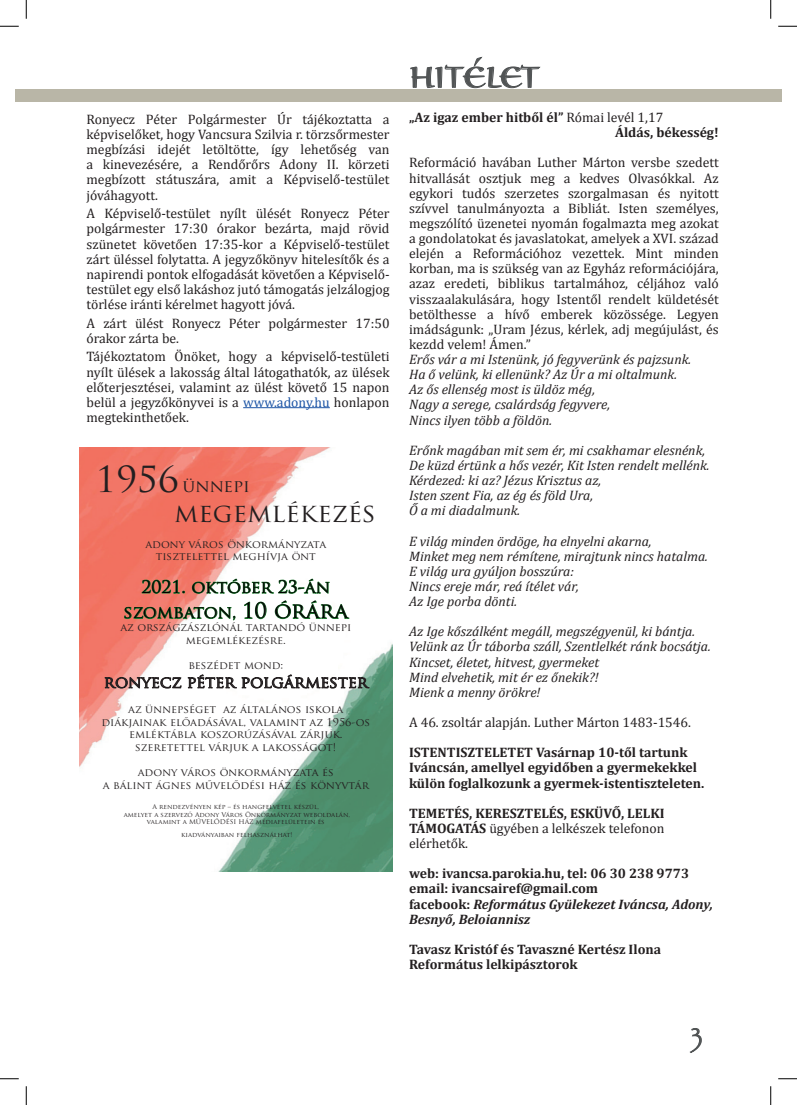
<style>
.page{position:relative;width:797px;height:1105px;background:#fff}
.page>*{position:absolute;margin:0;border:0;box-sizing:border-box;transform-origin:0 0}
.t1{font:30px "Braganza SCITC";color:#515455}
.t2{font:25.25px "Trajan Pro";color:#231f20;scale:1.04 1}
.t3{font:16.88px/25.2px "Trajan Pro";letter-spacing:-.005em;color:#000;text-align:center;scale:1.04 1}
.t4{font:16.88px "Trajan Pro";letter-spacing:-.015em;color:#231f20;scale:1.04 1}
.t5{font:15.75px "Trajan Pro";color:#231f20;scale:1.04 1}
.t6{font:13.75px/15.1px "Cambria";color:#231f20;text-align:justify}
.t7{font:italic 13.75px/15.1px "Cambria";color:#231f20}
.t8{font:700 13.75px/15.1px "Cambria";color:#231f20}
.t9{font:10.5px/12.6px "Trajan Pro";color:#231f20;text-align:center;scale:1.04 1}
.t10{font:6.38px/7.6px "Trajan Pro";color:#231f20;text-align:center;scale:1.04 1}
.s1{color:#1e56a6}
.s2{font-size:35.12px}
.s3{font-size:21px}
.s4{font-weight:400}
.s5{font-style:italic}
</style>
<div class="page">
<div style="left:16px;top:89px;width:10px;height:13px;background:#b9b6a7"></div>
<div style="left:26px;top:89px;width:755px;height:13px;background:#b9b6a7"></div>
<svg style="left:689px;top:1028px;width:13px;height:25px"></svg>
<svg style="left:410px;top:57px;width:131px;height:31px"></svg>
<hr style="left:243px;top:407px;width:87px;height:1px;background:#1e56a6">
<img style="left:79px;top:448px;width:313px;height:424px">
<svg style="left:124px;top:551px;width:225px;height:70px"></svg>
<svg style="left:104px;top:646px;width:266px;height:49px"></svg>
<svg style="left:0;top:25px;width:19px;height:2px"></svg>
<svg style="left:778px;top:25px;width:19px;height:2px"></svg>
<svg style="left:0;top:1078px;width:19px;height:1px"></svg>
<svg style="left:778px;top:1078px;width:19px;height:1px"></svg>
<svg style="left:25px;top:0;width:2px;height:19px"></svg>
<svg style="left:25px;top:1086px;width:2px;height:19px"></svg>
<svg style="left:770px;top:0;width:1px;height:19px"></svg>
<svg style="left:770px;top:1086px;width:1px;height:19px"></svg>
<p class="t6" style="left:86px;top:112px;width:304px">Ronyecz Péter Polgármester Úr tájékoztatta a képviselőket, hogy Vancsura Szilvia r. törzsőrmester megbízási idejét letöltötte, így lehetőség van a kinevezésére, a Rendőrőrs Adony II. körzeti megbízott státuszára, amit a Képviselő-testület jóváhagyott.</p>
<p class="t6" style="left:86px;top:206px;width:304px">A Képviselő-testület nyílt ülését Ronyecz Péter polgármester 17:30 órakor bezárta, majd rövid szünetet követően 17:35-kor a Képviselő-testület zárt üléssel folytatta. A jegyzőkönyv hitelesítők és a napirendi pontok elfogadását követően a Képviselő&shy;testület egy első lakáshoz jutó támogatás jelzálogjog törlése iránti kérelmet hagyott jóvá.</p>
<p class="t6" style="left:86px;top:315px;width:304px">A zárt ülést Ronyecz Péter polgármester 17:50 órakor zárta be.</p>
<p class="t6" style="left:86px;top:349px;width:304px">Tájékoztatom Önöket, hogy a képviselő-testületi nyílt ülések a lakosság által látogathatók, az ülések előterjesztései, valamint az ülést követő 15 napon belül a jegyzőkönyvei is a <span class="s1">www.adony.hu</span> honlapon megtekinthetőek.</p>
<p class="t4" style="left:96px;top:475px;width:150px"><span class="s2">1956</span> ünnepi</p>
<h2 class="t2" style="left:174px;top:497px;width:195px">megemlékezés</h2>
<p class="t9" style="left:145px;top:537px;width:175px">adony város önkormányzata tisztelettel meghívja önt</p>
<p class="t3" style="left:124px;top:574px;width:217px">2021. október 23-án szombaton, <span class="s3">10 órára</span></p>
<p class="t9" style="left:120px;top:621px;width:223px">az országzászlónál tartandó ünnepi megemlékezésre.</p>
<p class="t9" style="left:188px;top:659px;width:93px">beszédet mond:</p>
<p class="t5" style="left:104px;top:672px;width:255px">ronyecz péter polgármester</p>
<p class="t9" style="left:101px;top:703px;width:260px">az ünnepséget az általános iskola diákjainak előadásával, valamint az 1956-os emléktábla koszorúzásával zárjuk. szeretettel várjuk a lakosságot!</p>
<p class="t9" style="left:103px;top:766px;width:257px">adony város önkormányzata és<br>a bálint ágnes művelődési ház és könyvtár</p>
<p class="t10" style="left:124px;top:803px;width:219px">A rendezvényen kép – és hangfelvétel készül,<br>amelyet a szervező Adony Város Önkormányzat weboldalán, valamint a MŰVELŐDÉSI HÁZ médiafelületein és</p>
<p class="t10" style="left:181px;top:831px;width:109px">kiadványaiban felhasználhat!</p>
<h1 class="t1" style="left:409px;top:59px;width:131px">HITÉLET</h1>
<p class="t8" style="left:615px;top:109px;width:105px;text-indent:-206px">„Az igaz ember hitből él” <span class="s4">Római levél 1,17<br></span>Áldás, békesség!</p>
<p class="t6" style="left:409px;top:155px;width:311px">Reformáció havában Luther Márton versbe szedett hitvallását osztjuk meg a kedves Olvasókkal. Az egykori tudós szerzetes szorgalmasan és nyitott szívvel tanulmányozta a Bibliát. Isten személyes, megszólító üzenetei nyomán fogalmazta meg azokat a gondolatokat és javaslatokat, amelyek a XVI. század elején a Reformációhoz vezettek. Mint minden korban, ma is szükség van az Egyház reformációjára, azaz eredeti, biblikus tartalmához, céljához való visszaalakulására, hogy Istentől rendelt küldetését betölthesse a hívő emberek közössége. Legyen imádságunk: „Uram Jézus, kérlek, adj megújulást, és kezdd velem! Ámen.”</p>
<p class="t7" style="left:409px;top:351px;width:284px">Erős vár a mi Istenünk, jó fegyverünk és pajzsunk.<br>Ha ő velünk, ki ellenünk? Az Úr a mi oltalmunk.<br>Az ős ellenség most is üldöz még,<br>Nagy a serege, csalárdság fegyvere,<br>Nincs ilyen több a földön.</p>
<p class="t7" style="left:409px;top:442px;width:302px">Erőnk magában mit sem ér, mi csakhamar elesnénk, De küzd értünk a hős vezér, Kit Isten rendelt mellénk.<br>Kérdezed: ki az? Jézus Krisztus az,<br>Isten szent Fia, az ég és föld Ura,<br>Ő a mi diadalmunk.</p>
<p class="t7" style="left:409px;top:533px;width:300px">E világ minden ördöge, ha elnyelni akarna,<br>Minket meg nem rémítene, mirajtunk nincs hatalma.<br>E világ ura gyúljon bosszúra:<br>Nincs ereje már, reá ítélet vár,<br>Az Ige porba dönti.</p>
<p class="t7" style="left:409px;top:623px;width:303px">Az Ige kőszálként megáll, megszégyenül, ki bántja.<br>Velünk az Úr táborba száll, Szentlelkét ránk bocsátja.<br>Kincset, életet, hitvest, gyermeket<br>Mind elvehetik, mit ér ez őnekik?!<br>Mienk a menny örökre!</p>
<p class="t6" style="left:409px;top:715px;width:283px">A 46. zsoltár alapján. Luther Márton 1483-1546.</p>
<p class="t8" style="left:409px;top:745px;width:297px">ISTENTISZTELETET Vasárnap 10-től tartunk<br>Iváncsán, amellyel egyidőben a gyermekekkel külön foglalkozunk a gyermek-istentiszteleten.</p>
<p class="t8" style="left:409px;top:805px;width:257px;text-align:justify">TEMETÉS, KERESZTELÉS, ESKÜVŐ, LELKI TÁMOGATÁS <span class="s4">ügyében a lelkészek telefonon elérhetők.</span></p>
<p class="t8" style="left:409px;top:866px;width:305px">web: ivancsa.parokia.hu, tel: 06 30 238 9773 email: ivancsairef@gmail.com<br>facebook: <span class="s5">Református Gyülekezet Iváncsa, Adony, Besnyő, Beloiannisz</span></p>
<p class="t8" style="left:409px;top:941px;width:253px">Tavasz Kristóf és Tavaszné Kertész Ilona<br>Református lelkipásztorok</p>
</div>
